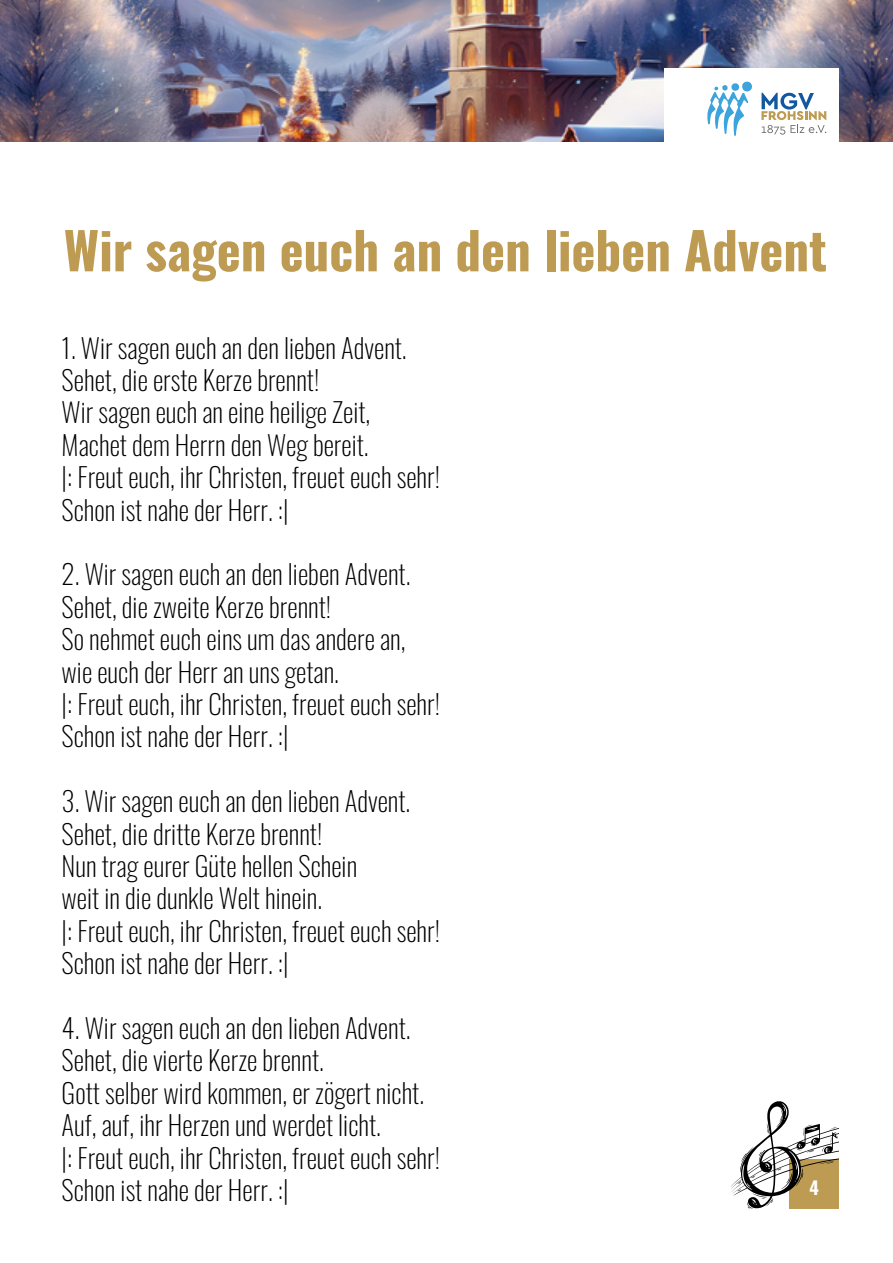
<style>
.page{position:relative;width:893px;height:1263px;background:#fff}
.page>*{position:absolute;margin:0;border:0;box-sizing:border-box;transform-origin:0 0}
.t1{font:700 51px "Oswald";color:#be9b52}
.t2{font:200 27px "Oswald";color:#000}
.t3{font:700 18px "Oswald";color:#fff}
</style>
<div class="page">
<svg style="left:731px;top:1101px;width:108px;height:108px"></svg>
<img style="left:0;top:0;width:893px;height:142px">
<div style="left:664px;top:68px;width:174px;height:76px;background:#fff"></div>
<svg style="left:707px;top:81px;width:45px;height:55px"></svg>
<svg style="left:761px;top:93px;width:65px;height:42px"></svg>
<p class="t1" style="left:64px;top:224px;width:765px">Wir sagen euch an den lieben Advent</p>
<p class="t2" style="left:62px;top:324px;width:347px">1. Wir sagen euch an den lieben Advent.</p>
<p class="t2" style="left:62px;top:356px;width:259px">Sehet, die erste Kerze brennt!</p>
<p class="t2" style="left:62px;top:388px;width:310px">Wir sagen euch an eine heilige Zeit,</p>
<p class="t2" style="left:62px;top:421px;width:309px">Machet dem Herrn den Weg bereit.</p>
<p class="t2" style="left:62px;top:453px;width:380px">|: Freut euch, ihr Christen, freuet euch sehr!</p>
<p class="t2" style="left:62px;top:486px;width:228px">Schon ist nahe der Herr. :|</p>
<p class="t2" style="left:62px;top:550px;width:350px">2. Wir sagen euch an den lieben Advent.</p>
<p class="t2" style="left:62px;top:583px;width:271px">Sehet, die zweite Kerze brennt!</p>
<p class="t2" style="left:62px;top:615px;width:345px">So nehmet euch eins um das andere an,</p>
<p class="t2" style="left:62px;top:648px;width:279px">wie euch der Herr an uns getan.</p>
<p class="t2" style="left:62px;top:680px;width:380px">|: Freut euch, ihr Christen, freuet euch sehr!</p>
<p class="t2" style="left:62px;top:712px;width:228px">Schon ist nahe der Herr. :|</p>
<p class="t2" style="left:62px;top:777px;width:350px">3. Wir sagen euch an den lieben Advent.</p>
<p class="t2" style="left:62px;top:810px;width:262px">Sehet, die dritte Kerze brennt!</p>
<p class="t2" style="left:62px;top:842px;width:297px">Nun trag eurer Güte hellen Schein</p>
<p class="t2" style="left:62px;top:874px;width:262px">weit in die dunkle Welt hinein.</p>
<p class="t2" style="left:62px;top:907px;width:380px">|: Freut euch, ihr Christen, freuet euch sehr!</p>
<p class="t2" style="left:62px;top:939px;width:228px">Schon ist nahe der Herr. :|</p>
<p class="t2" style="left:62px;top:1004px;width:350px">4. Wir sagen euch an den lieben Advent.</p>
<p class="t2" style="left:62px;top:1036px;width:264px">Sehet, die vierte Kerze brennt.</p>
<p class="t2" style="left:62px;top:1069px;width:364px">Gott selber wird kommen, er zögert nicht.</p>
<p class="t2" style="left:62px;top:1101px;width:321px">Auf, auf, ihr Herzen und werdet licht.</p>
<p class="t2" style="left:62px;top:1134px;width:380px">|: Freut euch, ihr Christen, freuet euch sehr!</p>
<p class="t2" style="left:62px;top:1166px;width:228px">Schon ist nahe der Herr. :|</p>
<p class="t3" style="left:809px;top:1178px;width:11px">4</p>
</div>
